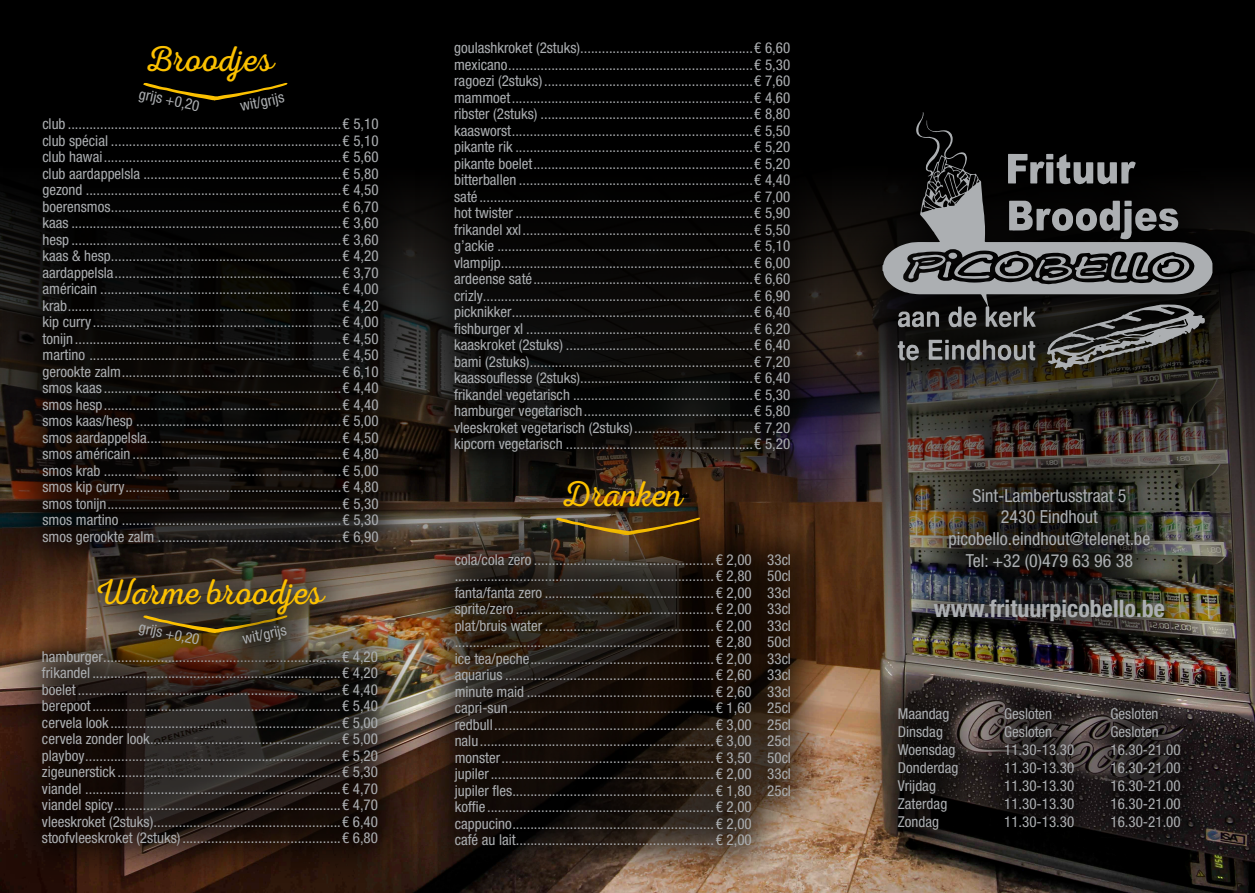
<style>
.page{position:relative;width:1255px;height:893px;background:#fff}
.page>*{position:absolute;margin:0;border:0;box-sizing:border-box;transform-origin:0 0}
.t1{font:36px "Nexa Rust Script L 0";color:#fcc100}
.t2{font:700 condensed 24px "Helvetica Neue LT Std";color:#acafb2}
.t3{font:condensed 18px/21.6px "Helvetica Neue LT Std";color:#acafb2;text-align:center}
.t4{font:condensed 15px/16.5px "Helvetica Neue LT Std";color:#acafb2;text-align:justify}
</style>
<div class="page">
<div style="left:0;top:0;width:1254px;height:893px;background:#000"></div>
<img style="left:0;top:192px;width:1254px;height:701px">
<div style="left:856px;top:667px;width:365px;height:203px;background:#000;opacity:.75"></div>
<div style="left:894px;top:448px;width:310px;height:213px;background:#000;opacity:.75"></div>
<div style="left:1px;top:77px;width:419px;height:508px;background:#000;opacity:.75"></div>
<div style="left:413px;top:1px;width:418px;height:491px;background:#000;opacity:.75"></div>
<svg style="left:143px;top:83px;width:145px;height:17px"></svg>
<div style="left:413px;top:513px;width:418px;height:374px;background:#000;opacity:.75"></div>
<div style="left:1px;top:610px;width:418px;height:276px;background:#000;opacity:.75"></div>
<div style="left:58px;top:537px;width:307px;height:147px;background:#000;opacity:.75"></div>
<svg style="left:143px;top:615px;width:77px;height:18px"></svg>
<div style="left:220px;top:604px;width:88px;height:61px;background:#000;opacity:.75"></div>
<div style="left:841px;top:73px;width:411px;height:337px;background:#000;opacity:.75"></div>
<svg style="left:882px;top:112px;width:330px;height:215px"></svg>
<svg style="left:1046px;top:304px;width:158px;height:66px"></svg>
<svg style="left:1009px;top:201px;width:169px;height:38px"></svg>
<svg style="left:1007px;top:154px;width:128px;height:30px"></svg>
<svg style="left:948px;top:306px;width:28px;height:21px"></svg>
<svg style="left:897px;top:311px;width:42px;height:16px"></svg>
<svg style="left:897px;top:341px;width:22px;height:19px"></svg>
<svg style="left:998px;top:307px;width:37px;height:20px"></svg>
<svg style="left:928px;top:340px;width:107px;height:21px;background:#535555"></svg>
<svg style="left:908px;top:253px;width:281px;height:28px"></svg>
<h1 class="t1" style="left:148px;top:40px;width:127px">Broodjes</h1>
<p class="t4" style="left:43px;top:115px;width:337px">club ............................................................................€ 5,10 club spécial ................................................................€ 5,10 club hawai..................................................................€ 5,60 club aardappelsla .......................................................€ 5,80 gezond .......................................................................€ 4,50 boerensmos................................................................€ 6,70 kaas ...........................................................................€ 3,60 hesp ...........................................................................€ 3,60 kaas &amp; hesp................................................................€ 4,20 aardappelsla...............................................................€ 3,70 américain ...................................................................€ 4,00 krab............................................................................€ 4,20 kip curry.....................................................................€ 4,00 tonijn ..........................................................................€ 4,50 martino ......................................................................€ 4,50 gerookte zalm.............................................................€ 6,10 smos kaas ..................................................................€ 4,40 smos hesp..................................................................€ 4,40 smos kaas/hesp .........................................................€ 5,00 smos aardappelsla......................................................€ 4,50 smos américain ..........................................................€ 4,80 smos krab ..................................................................€ 5,00 smos kip curry............................................................€ 4,80 smos tonijn.................................................................€ 5,30 smos martino .............................................................€ 5,30 smos gerookte zalm ...................................................€ 6,90</p>
<p class="t4" style="left:141px;top:85px;width:63px;rotate:12deg">grijs +0,20</p>
<p class="t4" style="left:239px;top:98px;width:46px;rotate:-12deg">wit/grijs</p>
<h1 class="t1" style="left:97px;top:572px;width:228px">Warme broodjes</h1>
<p class="t4" style="left:241px;top:631px;width:46px;rotate:-12deg">wit/grijs</p>
<p class="t4" style="left:141px;top:619px;width:63px;rotate:12deg">grijs +0,20</p>
<p class="t4" style="left:42px;top:648px;width:337px">hamburger..................................................................€ 4,20 frikandel .....................................................................€ 4,20 boelet .........................................................................€ 4,40 berepoot.....................................................................€ 5,40 cervela look................................................................€ 5,00 cervela zonder look.....................................................€ 5,00 playboy.......................................................................€ 5,20 zigeunerstick ..............................................................€ 5,30 viandel .......................................................................€ 4,70 viandel spicy...............................................................€ 4,70 vleeskroket (2stuks)....................................................€ 6,40 stoofvleeskroket (2stuks) ............................................€ 6,80</p>
<p class="t4" style="left:454px;top:40px;width:337px">goulashkroket (2stuks)................................................€ 6,60 mexicano....................................................................€ 5,30 ragoezi (2stuks) ..........................................................€ 7,60 mammoet...................................................................€ 4,60 ribster (2stuks) ...........................................................€ 8,80 kaasworst...................................................................€ 5,50 pikante rik ..................................................................€ 5,20 pikante boelet.............................................................€ 5,20 bitterballen .................................................................€ 4,40 saté ............................................................................€ 7,00 hot twister ..................................................................€ 5,90 frikandel xxl................................................................€ 5,50 g’ackie .......................................................................€ 5,10 vlampijp......................................................................€ 6,00 ardeense saté.............................................................€ 6,60 crizly...........................................................................€ 6,90 picknikker...................................................................€ 6,40 fishburger xl ...............................................................€ 6,20 kaaskroket (2stuks) ....................................................€ 6,40 bami (2stuks)..............................................................€ 7,20 kaassouflesse (2stuks)................................................€ 6,40 frikandel vegetarisch ..................................................€ 5,30 hamburger vegetarisch...............................................€ 5,80 vleeskroket vegetarisch (2stuks).................................€ 7,20 kipcorn vegetarisch ....................................................€ 5,20</p>
<h1 class="t1" style="left:563px;top:475px;width:121px">Dranken</h1>
<p class="t4" style="left:454px;top:551px;width:337px;text-align:left">cola/cola zero .................................................. € 2,00 33cl ........................................................................ € 2,80 50cl fanta/fanta zero ............................................... € 2,00 33cl sprite/zero ....................................................... € 2,00 33cl plat/bruis water ............................................... € 2,00 33cl ....................................................................... € 2,80 50cl ice tea/peche................................................... € 2,00 33cl aquarius .......................................................... € 2,60 33cl minute maid .................................................... € 2,60 33cl capri-sun......................................................... € 1,60 25cl redbull............................................................. € 3,00 25cl nalu................................................................. € 3,00 25cl monster........................................................... € 3,50 50cl jupiler.............................................................. € 2,00 33cl jupiler fles........................................................ € 1,80 25cl koffie............................................................... € 2,00 cappucino........................................................ € 2,00<br>café au lait....................................................... € 2,00</p>
<p class="t3" style="left:948px;top:485px;width:203px">Sint-Lambertusstraat 5<br>2430 Eindhout picobello.eindhout@telenet.be<br>Tel: +32 (0)479 63 96 38</p>
<h2 class="t2" style="left:933px;top:594px;width:232px">www.frituurpicobello.be</h2>
<p class="t4" style="left:897px;top:705px;width:53px">Maandag</p>
<p class="t4" style="left:1004px;top:705px;width:50px">Gesloten</p>
<p class="t4" style="left:1110px;top:705px;width:50px">Gesloten</p>
<p class="t4" style="left:897px;top:723px;width:47px">Dinsdag</p>
<p class="t4" style="left:1004px;top:723px;width:50px">Gesloten</p>
<p class="t4" style="left:1110px;top:723px;width:50px">Gesloten</p>
<p class="t4" style="left:897px;top:741px;width:59px">Woensdag</p>
<p class="t4" style="left:1004px;top:741px;width:72px">11.30-13.30</p>
<p class="t4" style="left:1110px;top:741px;width:72px">16.30-21.00</p>
<p class="t4" style="left:897px;top:759px;width:62px">Donderdag</p>
<p class="t4" style="left:1004px;top:759px;width:72px">11.30-13.30</p>
<p class="t4" style="left:1110px;top:759px;width:72px">16.30-21.00</p>
<p class="t4" style="left:897px;top:777px;width:40px">Vrijdag</p>
<p class="t4" style="left:1004px;top:777px;width:72px">11.30-13.30</p>
<p class="t4" style="left:1110px;top:777px;width:72px">16.30-21.00</p>
<p class="t4" style="left:897px;top:795px;width:51px">Zaterdag</p>
<p class="t4" style="left:1004px;top:795px;width:72px">11.30-13.30</p>
<p class="t4" style="left:1110px;top:795px;width:72px">16.30-21.00</p>
<p class="t4" style="left:897px;top:813px;width:43px">Zondag</p>
<p class="t4" style="left:1004px;top:813px;width:72px">11.30-13.30</p>
<p class="t4" style="left:1110px;top:813px;width:72px">16.30-21.00</p>
</div>
